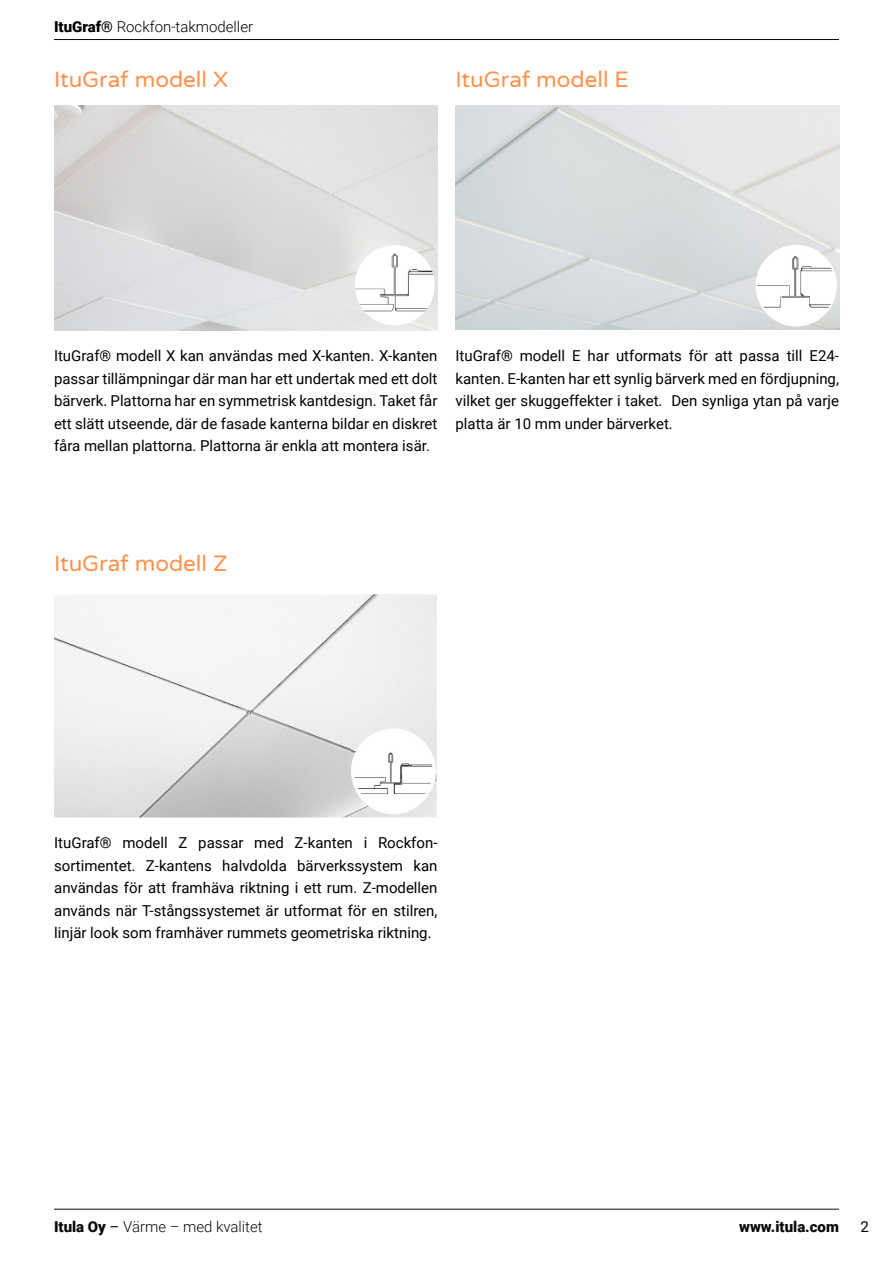
<style>
.page{position:relative;width:893px;height:1263px;background:#fff}
.page>*{position:absolute;margin:0;border:0;box-sizing:border-box;transform-origin:0 0}
.t1{font:22.5px "Varela Round";color:#ff914d}
.t2{font:15px/22.5px "Roboto";color:#000;text-align:justify}
.t3{font:300 15px "Roboto";color:#000}
.t4{font:300 15px "Roboto";color:#0a0a0a}
.t5{font:900 15px "Roboto";color:#0a0a0a}
.s1{font-weight:900}
.s2{font-weight:400;color:#000}
</style>
<div class="page">
<hr style="left:54px;top:1209px;width:785px;height:1px;background:#0a0a0a">
<hr style="left:54px;top:39px;width:785px;height:1px;background:#0a0a0a">
<img style="left:54px;top:106px;width:383px;height:224px">
<img style="left:355px;top:245px;width:80px;height:80px">
<img style="left:455px;top:106px;width:384px;height:224px">
<svg style="left:756px;top:245px;width:81px;height:81px"></svg>
<img style="left:54px;top:594px;width:383px;height:223px">
<img style="left:352px;top:730px;width:83px;height:84px">
<div style="left:351px;top:728px;width:85px;height:85px;border:3px solid #fff;border-radius:50%"></div>
<p class="t3" style="left:54px;top:16px;width:201px"><span class="s1">ItuGraf®</span> Rockfon-takmodeller</p>
<h1 class="t1" style="left:54px;top:63px;width:176px">ItuGraf modell X</h1>
<h1 class="t1" style="left:455px;top:63px;width:175px">ItuGraf modell E</h1>
<p class="t2" style="left:54px;top:344px;width:385px">ItuGraf® modell X kan användas med X-kanten. X-kanten passar tillämpningar där man har ett undertak med ett dolt bärverk. Plattorna har en symmetrisk kantdesign. Taket får ett slätt utseende, där de fasade kanterna bildar en diskret fåra mellan plattorna. Plattorna är enkla att montera isär.</p>
<p class="t2" style="left:455px;top:344px;width:385px">ItuGraf® modell E har utformats för att passa till E24- kanten. E-kanten har ett synlig bärverk med en fördjupning, vilket ger skuggeffekter i taket. Den synliga ytan på varje platta är 10 mm under bärverket.</p>
<h1 class="t1" style="left:54px;top:548px;width:175px">ItuGraf modell Z</h1>
<p class="t2" style="left:54px;top:831px;width:385px">ItuGraf® modell Z passar med Z-kanten i Rockfon&shy;sortimentet. Z-kantens halvdolda bärverkssystem kan användas för att framhäva riktning i ett rum. Z-modellen används när T-stångssystemet är utformat för en stilren, linjär look som framhäver rummets geometriska riktning.</p>
<p class="t4" style="left:54px;top:1216px;width:210px"><span class="s1">Itula Oy</span> <span class="s2">–</span> Värme – med kvalitet</p>
<p class="t5" style="left:739px;top:1216px;width:101px">www.itula.com</p>
<p class="t2" style="left:860px;top:1215px;width:10px">2</p>
</div>
